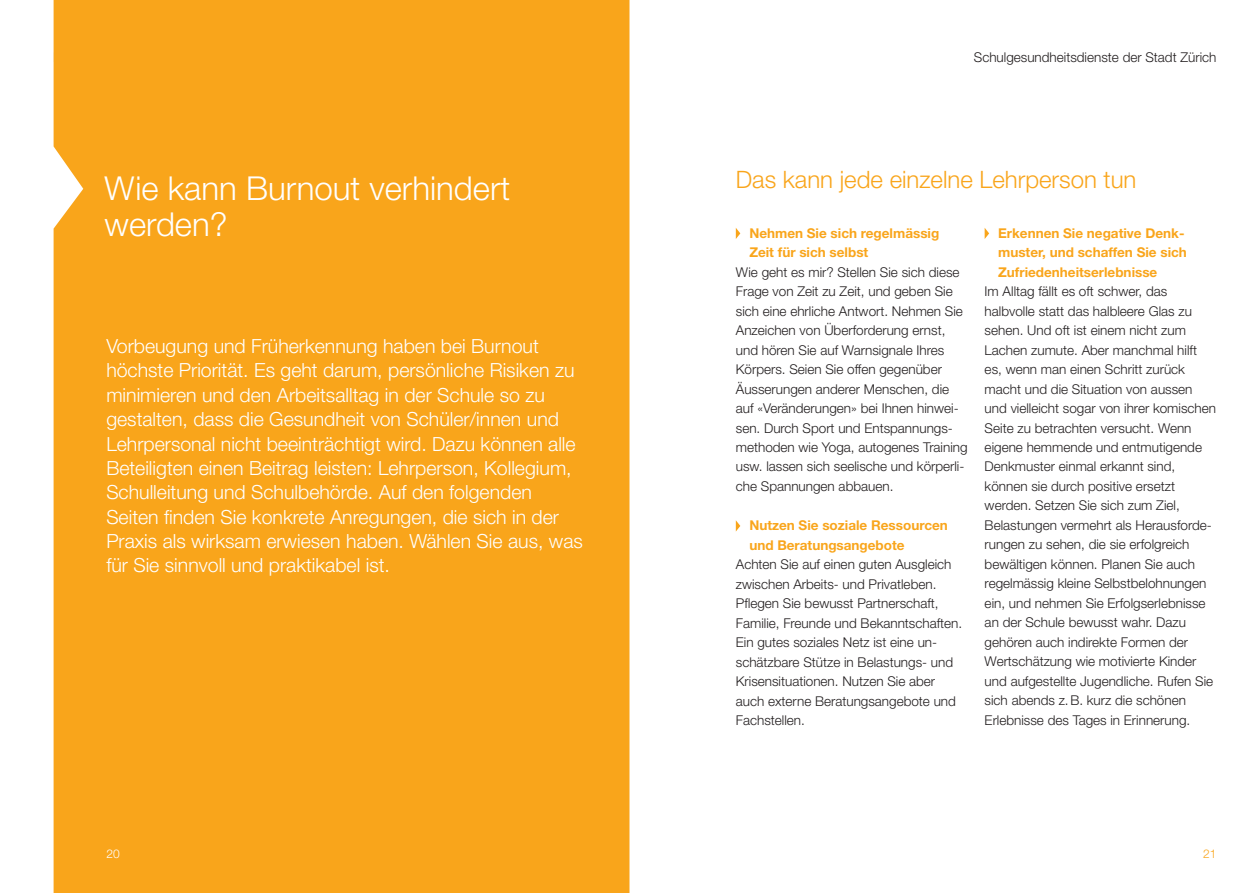
<style>
.page{position:relative;width:1259px;height:893px;background:#fff}
.page>*{position:absolute;margin:0;border:0;box-sizing:border-box;transform-origin:0 0}
.t1{font:300 33px/36px "Helvetica Neue LT Pro";color:#fff}
.t2{font:300 24px "Helvetica Neue LT Pro";color:#f9a51b}
.t3{font:300 19.5px/24.3px "Helvetica Neue LT Pro";color:#fff}
.t4{font:300 13.5px/19.5px "Helvetica Neue LT Pro";color:#231f20}
.t5{font:700 13.5px/19.5px "Helvetica Neue LT Pro";color:#f9a51b}
.t6{font:300 12px "Helvetica Neue LT Pro";color:#f9a51b}
.t7{font:300 12px "Helvetica Neue LT Pro";color:#fff}
</style>
<div class="page">
<div style="left:54px;top:0;width:575px;height:893px;background:#f9a51b"></div>
<svg style="left:736px;top:228px;width:4px;height:11px"></svg>
<svg style="left:736px;top:520px;width:4px;height:12px"></svg>
<svg style="left:984px;top:228px;width:5px;height:11px"></svg>
<h1 class="t1" style="left:105px;top:170px;width:407px">Wie kann Burnout verhindert werden?</h1>
<p class="t3" style="left:106px;top:333px;width:478px">Vorbeugung und Früherkennung haben bei Burnout höchste Priorität. Es geht darum, persönliche Risiken zu minimieren und den Arbeitsalltag in der Schule so zu gestalten, dass die Gesundheit von Schüler/innen und Lehrpersonal nicht beeinträchtigt wird. Dazu können alle Beteiligten einen Beitrag leisten: Lehrperson, Kollegium, Schulleitung und Schulbehörde. Auf den folgenden Seiten finden Sie konkrete Anregungen, die sich in der Praxis als wirksam erwiesen haben. Wählen Sie aus, was für Sie sinnvoll und praktikabel ist.</p>
<p class="t7" style="left:106px;top:846px;width:15px">20</p>
<p class="t4" style="left:974px;top:47px;width:244px">Schulgesundheitsdienste der Stadt Zürich</p>
<h2 class="t2" style="left:736px;top:165px;width:402px">Das kann jede einzelne Lehrperson tun</h2>
<p class="t5" style="left:749px;top:223px;width:191px">Nehmen Sie sich regelmässig<br>Zeit für sich selbst</p>
<p class="t4" style="left:736px;top:262px;width:233px">Wie geht es mir? Stellen Sie sich diese Frage von Zeit zu Zeit, und geben Sie sich eine ehrliche Antwort. Nehmen Sie Anzeichen von Überforderung ernst, und hören Sie auf Warnsignale Ihres Körpers. Seien Sie offen gegenüber Äusserungen anderer Menschen, die auf «Veränderungen» bei Ihnen hinwei&shy;sen. Durch Sport und Entspannungs&shy;methoden wie Yoga, autogenes Training usw. lassen sich seelische und körperli&shy;che Spannungen abbauen.</p>
<p class="t5" style="left:749px;top:515px;width:200px">Nutzen Sie soziale Ressourcen und Beratungsangebote</p>
<p class="t4" style="left:736px;top:554px;width:228px">Achten Sie auf einen guten Ausgleich zwischen Arbeits- und Privatleben.<br>Pflegen Sie bewusst Partnerschaft, Familie, Freunde und Bekanntschaften.<br>Ein gutes soziales Netz ist eine un&shy;schätzbare Stütze in Belastungs- und Krisensituationen. Nutzen Sie aber auch externe Beratungsangebote und Fachstellen.</p>
<p class="t5" style="left:998px;top:223px;width:190px">Erkennen Sie negative Denk&shy;muster, und schaffen Sie sich<br>Zufriedenheitserlebnisse</p>
<p class="t4" style="left:984px;top:281px;width:233px">Im Alltag fällt es oft schwer, das halbvolle statt das halbleere Glas zu sehen. Und oft ist einem nicht zum Lachen zumute. Aber manchmal hilft es, wenn man einen Schritt zurück macht und die Situation von aussen und vielleicht sogar von ihrer komischen Seite zu betrachten versucht. Wenn eigene hemmende und entmutigende Denkmuster einmal erkannt sind, können sie durch positive ersetzt werden. Setzen Sie sich zum Ziel, Belastungen vermehrt als Herausforde&shy;rungen zu sehen, die sie erfolgreich bewältigen können. Planen Sie auch regelmässig kleine Selbstbelohnungen ein, und nehmen Sie Erfolgserlebnisse an der Schule bewusst wahr. Dazu gehören auch indirekte Formen der Wertschätzung wie motivierte Kinder und aufgestellte Jugendliche. Rufen Sie sich abends z.B. kurz die schönen Erlebnisse des Tages in Erinnerung.</p>
<p class="t6" style="left:1203px;top:846px;width:15px">21</p>
</div>
